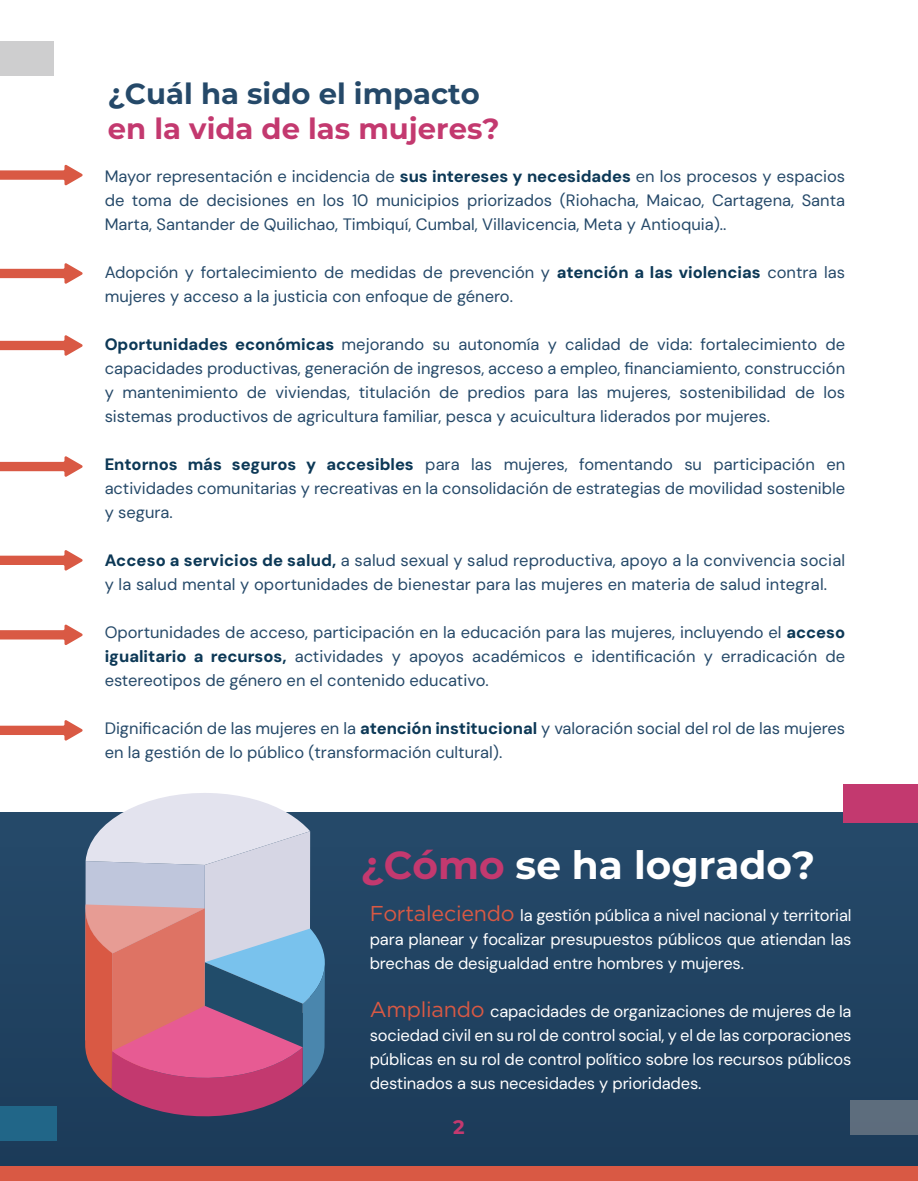
<style>
.page{position:relative;width:918px;height:1181px;background:#fff}
.page>*{position:absolute;margin:0;border:0;box-sizing:border-box;transform-origin:0 0}
.t1{font:700 39px "Montserrat";color:#fff}
.t2{font:700 28.95px "Montserrat";color:#c3396f}
.t3{font:700 28.95px "Montserrat";color:#254969}
.t4{font:700 19.5px "Montserrat";color:#c3396f}
.t5{font:16.5px/24px "DM Sans";color:#254969;text-align:justify}
.t6{font:16.5px/24px "DM Sans";letter-spacing:-.01em;color:#fff;text-align:justify}
.s1{font-weight:800;color:#0c3856}
.s2{color:#c3396f}
.s3{font-family:"Gotham";font-size:21.45px;color:#d95944}
</style>
<div class="page">
<div style="left:0;top:812px;width:918px;height:368px;background:#254969"></div>
<div style="left:0;top:840px;width:918px;height:340px;background:#204260"></div>
<svg style="left:0;top:164px;width:83px;height:22px"></svg>
<svg style="left:0;top:263px;width:83px;height:21px"></svg>
<svg style="left:0;top:335px;width:83px;height:21px"></svg>
<svg style="left:0;top:456px;width:83px;height:21px"></svg>
<svg style="left:0;top:550px;width:83px;height:20px"></svg>
<svg style="left:0;top:624px;width:83px;height:21px"></svg>
<svg style="left:0;top:720px;width:83px;height:20px"></svg>
<div style="left:0;top:41px;width:54px;height:34px;background:#cececf"></div>
<div style="left:0;top:1106px;width:57px;height:34px;background:#216688"></div>
<svg style="left:85px;top:793px;width:240px;height:324px"></svg>
<div style="left:850px;top:1100px;width:68px;height:35px;background:#5d6d7d"></div>
<div style="left:844px;top:783px;width:74px;height:39px;background:#c3396f"></div>
<div style="left:0;top:1165px;width:918px;height:15px;background:#d95944"></div>
<h2 class="t3" style="left:108px;top:73px;width:373px">¿Cuál ha sido el impacto</h2>
<h2 class="t2" style="left:108px;top:108px;width:393px">en la vida de las mujeres?</h2>
<p class="t5" style="left:105px;top:164px;width:742px">Mayor representación e incidencia de <span class="s1">sus intereses y necesidades</span> en los procesos y espacios de toma de decisiones en los 10 municipios priorizados (Riohacha, Maicao, Cartagena, Santa Marta, Santander de Quilichao, Timbiquí, Cumbal, Villavicencia, Meta y Antioquia)..</p>
<p class="t5" style="left:105px;top:260px;width:742px">Adopción y fortalecimiento de medidas de prevención y <span class="s1">atención a las violencias</span> contra las mujeres y acceso a la justicia con enfoque de género.</p>
<p class="t5" style="left:105px;top:332px;width:742px"><span class="s1">Oportunidades económicas</span> mejorando su autonomía y calidad de vida: fortalecimiento de capacidades productivas, generación de ingresos, acceso a empleo, financiamiento, construcción y mantenimiento de viviendas, titulación de predios para las mujeres, sostenibilidad de los sistemas productivos de agricultura familiar, pesca y acuicultura liderados por mujeres.</p>
<p class="t5" style="left:105px;top:452px;width:742px"><span class="s1">Entornos más seguros y accesibles</span> para las mujeres, fomentando su participación en actividades comunitarias y recreativas en la consolidación de estrategias de movilidad sostenible y segura.</p>
<p class="t5" style="left:105px;top:548px;width:742px"><span class="s1">Acceso a servicios de salud,</span> a salud sexual y salud reproductiva, apoyo a la convivencia social y la salud mental y oportunidades de bienestar para las mujeres en materia de salud integral.</p>
<p class="t5" style="left:105px;top:620px;width:742px">Oportunidades de acceso, participación en la educación para las mujeres, incluyendo el <span class="s1">acceso igualitario a recursos,</span> actividades y apoyos académicos e identificación y erradicación de estereotipos de género en el contenido educativo.</p>
<p class="t5" style="left:105px;top:716px;width:742px">Dignificación de las mujeres en la <span class="s1">atención institucional</span> y valoración social del rol de las mujeres en la gestión de lo público (transformación cultural).</p>
<h1 class="t1" style="left:361px;top:836px;width:455px"><span class="s2">¿Cómo</span> se ha logrado?</h1>
<p class="t6" style="left:370px;top:903px;width:483px"><span class="s3">Fortaleciendo</span> la gestión pública a nivel nacional y territorial para planear y focalizar presupuestos públicos que atiendan las brechas de desigualdad entre hombres y mujeres.</p>
<p class="t6" style="left:370px;top:999px;width:483px"><span class="s3">Ampliando</span> capacidades de organizaciones de mujeres de la sociedad civil en su rol de control social, y el de las corporaciones públicas en su rol de control político sobre los recursos públicos destinados a sus necesidades y prioridades.</p>
<p class="t4" style="left:453px;top:1112px;width:13px">2</p>
</div>
